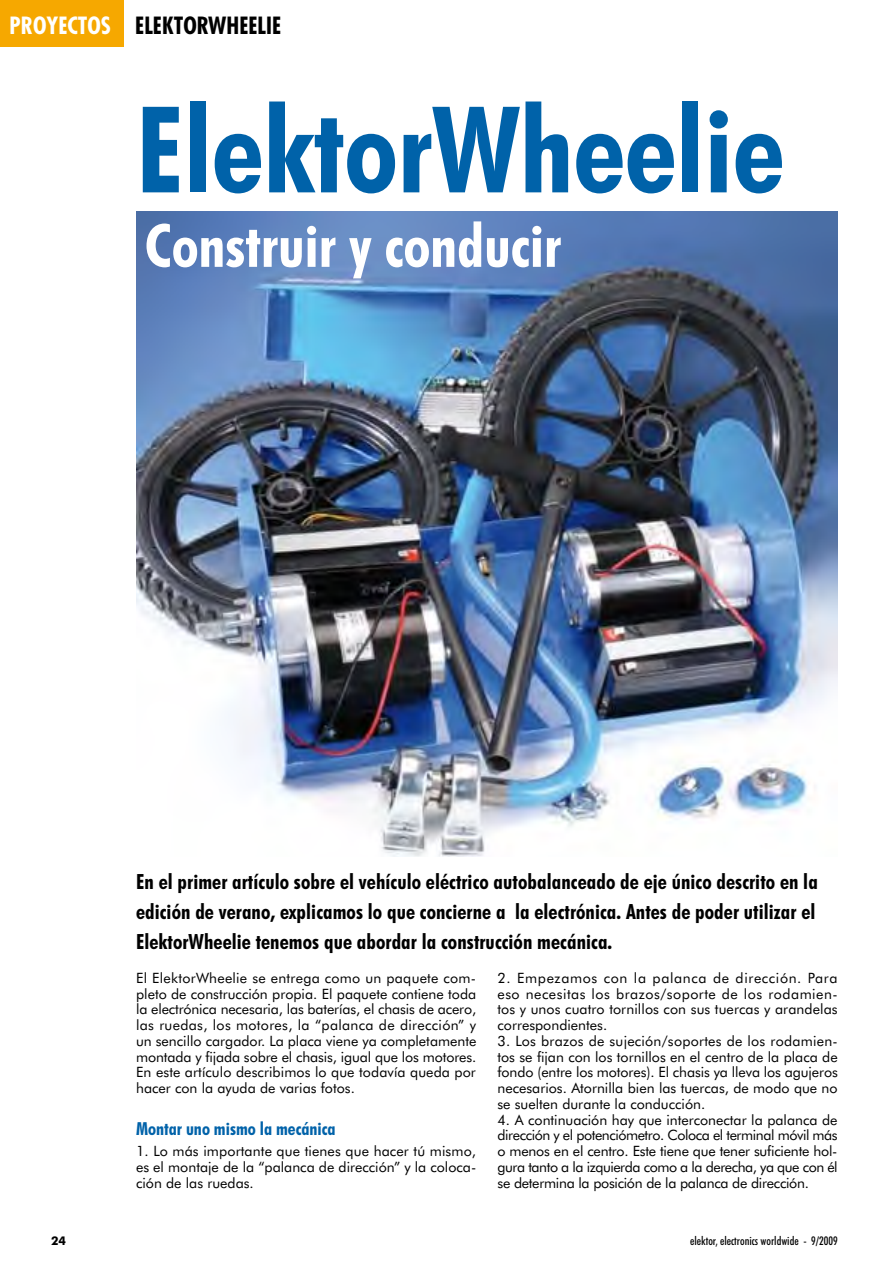
<style>
.page{position:relative;width:893px;height:1263px;background:#fff}
.page>*{position:absolute;margin:0;border:0;box-sizing:border-box;transform-origin:0 0}
.t1{font:700 condensed 120px "Futura BT";color:#0062a9}
.t2{font:700 condensed 60px "Futura BT";color:#fff}
.t3{font:700 condensed 23.1px "Futura";color:#000}
.t4{font:700 condensed 21px/30px "Futura BT";letter-spacing:.005em;color:#000;text-align:justify}
.t5{font:700 condensed 18px "Futura BT";color:#0062a9}
.t6{font:14.25px/15.8px "Futura BT";color:#000;text-align:justify}
.t7{font:500 condensed 12px "Futura BT";color:#000}
.t8{font:700 12px "Futura BT";color:#000}
.s1{color:#fff}
</style>
<div class="page">
<img style="left:136px;top:211px;width:702px;height:646px">
<div style="left:0;top:0;width:123px;height:46px;background:#f6a800"></div>
<h3 class="t3" style="left:10px;top:11px;width:273px"><span class="s1">PROYECTOS</span> ELEKTORWHEELIE</h3>
<h1 class="t1" style="left:136px;top:77px;width:650px">ElektorWheelie</h1>
<h2 class="t2" style="left:145px;top:209px;width:418px">Construir y conducir</h2>
<p class="t4" style="left:136px;top:866px;width:683px">En el primer artículo sobre el vehículo eléctrico autobalanceado de eje único descrito en la edición de verano, explicamos lo que concierne a la electrónica. Antes de poder utilizar el ElektorWheelie tenemos que abordar la construcción mecánica.</p>
<p class="t6" style="left:136px;top:970px;width:342px">El ElektorWheelie se entrega como un paquete com&shy;pleto de construcción propia. El paquete contiene toda la electrónica necesaria, las baterías, el chasis de acero, las ruedas, los motores, la “palanca de dirección” y un sencillo cargador. La placa viene ya completamente montada y fijada sobre el chasis, igual que los motores.<br>En este artículo describimos lo que todavía queda por hacer con la ayuda de varias fotos.</p>
<p class="t5" style="left:136px;top:1118px;width:201px">Montar uno mismo la mecánica</p>
<p class="t6" style="left:136px;top:1143px;width:342px">1. Lo más importante que tienes que hacer tú mismo, es el montaje de la “palanca de dirección” y la coloca&shy;ción de las ruedas.</p>
<p class="t6" style="left:497px;top:970px;width:342px">2. Empezamos con la palanca de dirección. Para eso necesitas los brazos/soporte de los rodamien&shy;tos y unos cuatro tornillos con sus tuercas y arandelas correspondientes.</p>
<p class="t6" style="left:497px;top:1033px;width:342px">3. Los brazos de sujeción/soportes de los rodamien&shy;tos se fijan con los tornillos en el centro de la placa de fondo (entre los motores). El chasis ya lleva los agujeros necesarios. Atornilla bien las tuercas, de modo que no se suelten durante la conducción.</p>
<p class="t6" style="left:497px;top:1111px;width:342px">4. A continuación hay que interconectar la palanca de dirección y el potenciómetro. Coloca el terminal móvil más o menos en el centro. Este tiene que tener suficiente hol&shy;gura tanto a la izquierda como a la derecha, ya que con él se determina la posición de la palanca de dirección.</p>
<p class="t8" style="left:51px;top:1233px;width:16px">24</p>
<p class="t7" style="left:690px;top:1233px;width:149px">elektor, electronics worldwide - 9/2009</p>
</div>
